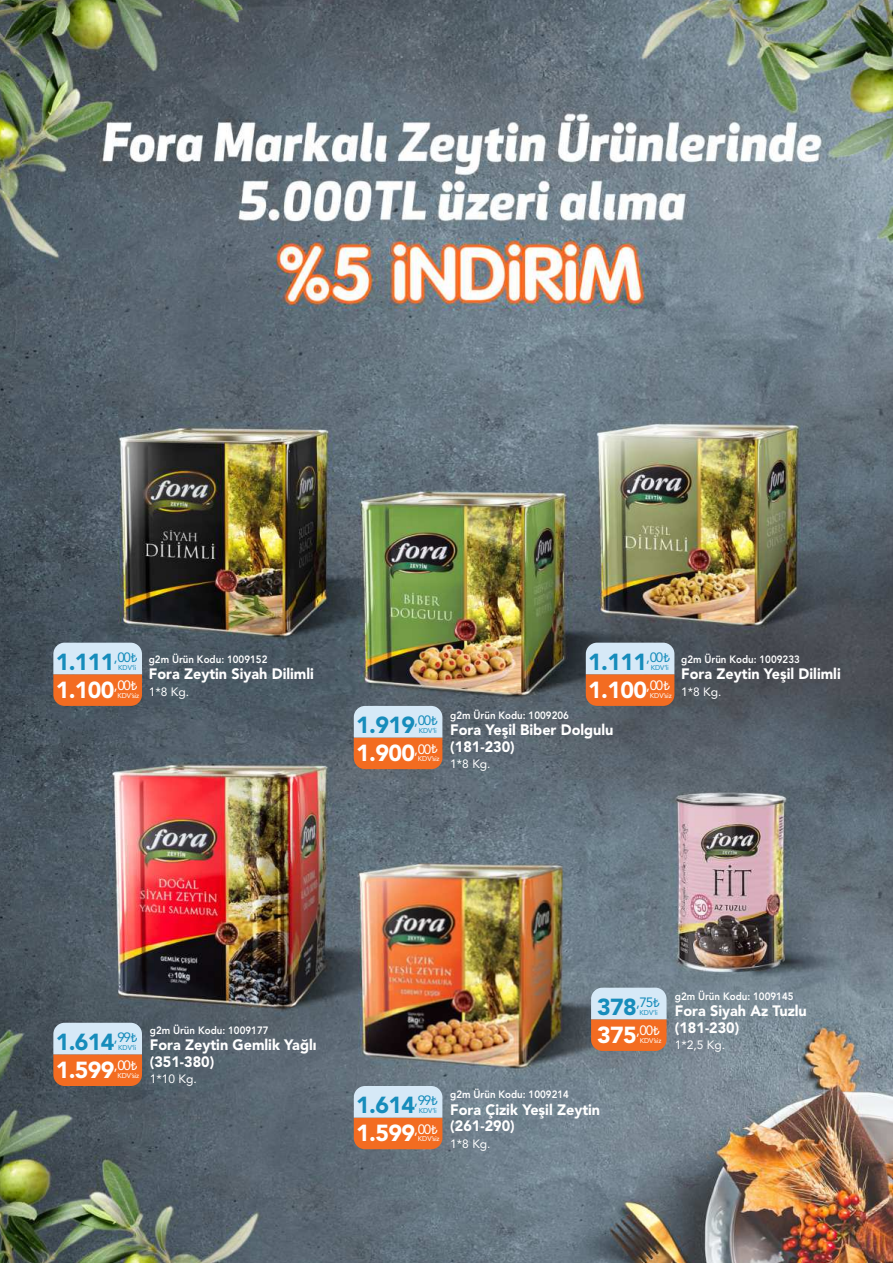
<style>
.page{position:relative;width:893px;height:1263px;background:#fff}
.page>*{position:absolute;margin:0;border:0;box-sizing:border-box;transform-origin:0 0}
.t1{font:900 23.1px "Avenir LT Pro";letter-spacing:-.03em;color:#fff}
.t2{font:900 23.1px "Avenir LT Pro";letter-spacing:-.03em;color:#168cbb}
.t3{font:900 15px/16.5px "Avenir LT Pro";color:#fff;scale:.96 1}
.t4{font:12px "Avenir LT Pro";color:#fff}
.t5{font:800 10.65px "Avenir LT Pro";color:#fff;scale:.92 1}
.t6{font:6.9px "Avenir LT Pro";letter-spacing:-.015em;color:#fff}
.t7{font:6.9px "Avenir LT Pro";color:#168cbb}
</style>
<div class="page">
<img style="left:0;top:0;width:893px;height:1263px">
<svg style="left:53px;top:643px;width:89px;height:63px;background:#e0a88a"></svg>
<svg style="left:53px;top:1023px;width:89px;height:63px;background:#e0a88a"></svg>
<svg style="left:586px;top:643px;width:88px;height:63px;background:#e1a88a"></svg>
<svg style="left:591px;top:988px;width:75px;height:63px;background:#e1a98b"></svg>
<svg style="left:354px;top:706px;width:88px;height:63px;background:#e1a98b"></svg>
<svg style="left:354px;top:1086px;width:88px;height:63px;background:#e1a98c"></svg>
<h1 class="t2" style="left:56px;top:648px;width:83px">1.111<sup>,00</sup> <sup>₺</sup></h1>
<p class="t7" style="left:118px;top:664px;width:20px">KDV’li</p>
<h1 class="t1" style="left:56px;top:677px;width:83px">1.100<sup>,00</sup> <sup>₺</sup></h1>
<p class="t6" style="left:118px;top:693px;width:23px">KDV’siz</p>
<p class="t5" style="left:149px;top:653px;width:130px">g2m Ürün Kodu: 1009152</p>
<p class="t3" style="left:149px;top:666px;width:173px">Fora Zeytin Siyah Dilimli</p>
<p class="t4" style="left:149px;top:687px;width:42px">1*8 Kg.</p>
<h1 class="t2" style="left:588px;top:648px;width:83px">1.111<sup>,00</sup> <sup>₺</sup></h1>
<p class="t7" style="left:651px;top:664px;width:20px">KDV’li</p>
<h1 class="t1" style="left:588px;top:677px;width:83px">1.100<sup>,00</sup> <sup>₺</sup></h1>
<p class="t6" style="left:650px;top:693px;width:23px">KDV’siz</p>
<p class="t5" style="left:681px;top:653px;width:130px">g2m Ürün Kodu: 1009233</p>
<p class="t3" style="left:681px;top:666px;width:168px">Fora Zeytin Yeşil Dilimli</p>
<p class="t4" style="left:681px;top:687px;width:42px">1*8 Kg.</p>
<h1 class="t2" style="left:356px;top:711px;width:83px">1.919<sup>,00</sup> <sup>₺</sup></h1>
<p class="t7" style="left:419px;top:727px;width:20px">KDV’li</p>
<h1 class="t1" style="left:356px;top:740px;width:83px">1.900<sup>,00</sup> <sup>₺</sup></h1>
<p class="t6" style="left:418px;top:756px;width:23px">KDV’siz</p>
<p class="t5" style="left:450px;top:709px;width:130px">g2m Ürün Kodu: 1009206</p>
<p class="t3" style="left:450px;top:722px;width:172px">Fora Yeşil Biber Dolgulu (181-230)</p>
<p class="t4" style="left:450px;top:759px;width:42px">1*8 Kg.</p>
<h1 class="t2" style="left:56px;top:1028px;width:83px">1.614<sup>,99</sup> <sup>₺</sup></h1>
<p class="t7" style="left:118px;top:1044px;width:20px">KDV’li</p>
<h1 class="t1" style="left:56px;top:1057px;width:83px">1.599<sup>,00</sup> <sup>₺</sup></h1>
<p class="t6" style="left:118px;top:1073px;width:23px">KDV’siz</p>
<p class="t5" style="left:150px;top:1024px;width:130px">g2m Ürün Kodu: 1009177</p>
<p class="t3" style="left:150px;top:1037px;width:175px">Fora Zeytin Gemlik Yağlı (351-380)</p>
<p class="t4" style="left:150px;top:1074px;width:48px">1*10 Kg.</p>
<h1 class="t2" style="left:597px;top:993px;width:64px">378<sup>,75</sup> <sup>₺</sup></h1>
<p class="t7" style="left:640px;top:1009px;width:20px">KDV’li</p>
<h1 class="t1" style="left:597px;top:1022px;width:64px">375<sup>,00</sup> <sup>₺</sup></h1>
<p class="t6" style="left:640px;top:1038px;width:23px">KDV’siz</p>
<p class="t5" style="left:675px;top:990px;width:130px">g2m Ürün Kodu: 1009145</p>
<p class="t3" style="left:675px;top:1003px;width:139px">Fora Siyah Az Tuzlu (181-230)</p>
<p class="t4" style="left:675px;top:1040px;width:52px">1*2,5 Kg.</p>
<h1 class="t2" style="left:356px;top:1091px;width:83px">1.614<sup>,99</sup> <sup>₺</sup></h1>
<p class="t7" style="left:419px;top:1108px;width:20px">KDV’li</p>
<h1 class="t1" style="left:356px;top:1120px;width:83px">1.599<sup>,00</sup> <sup>₺</sup></h1>
<p class="t6" style="left:418px;top:1136px;width:23px">KDV’siz</p>
<p class="t5" style="left:450px;top:1089px;width:130px">g2m Ürün Kodu: 1009214</p>
<p class="t3" style="left:450px;top:1101px;width:158px">Fora Çizik Yeşil Zeytin (261-290)</p>
<p class="t4" style="left:450px;top:1139px;width:42px">1*8 Kg.</p>
</div>
